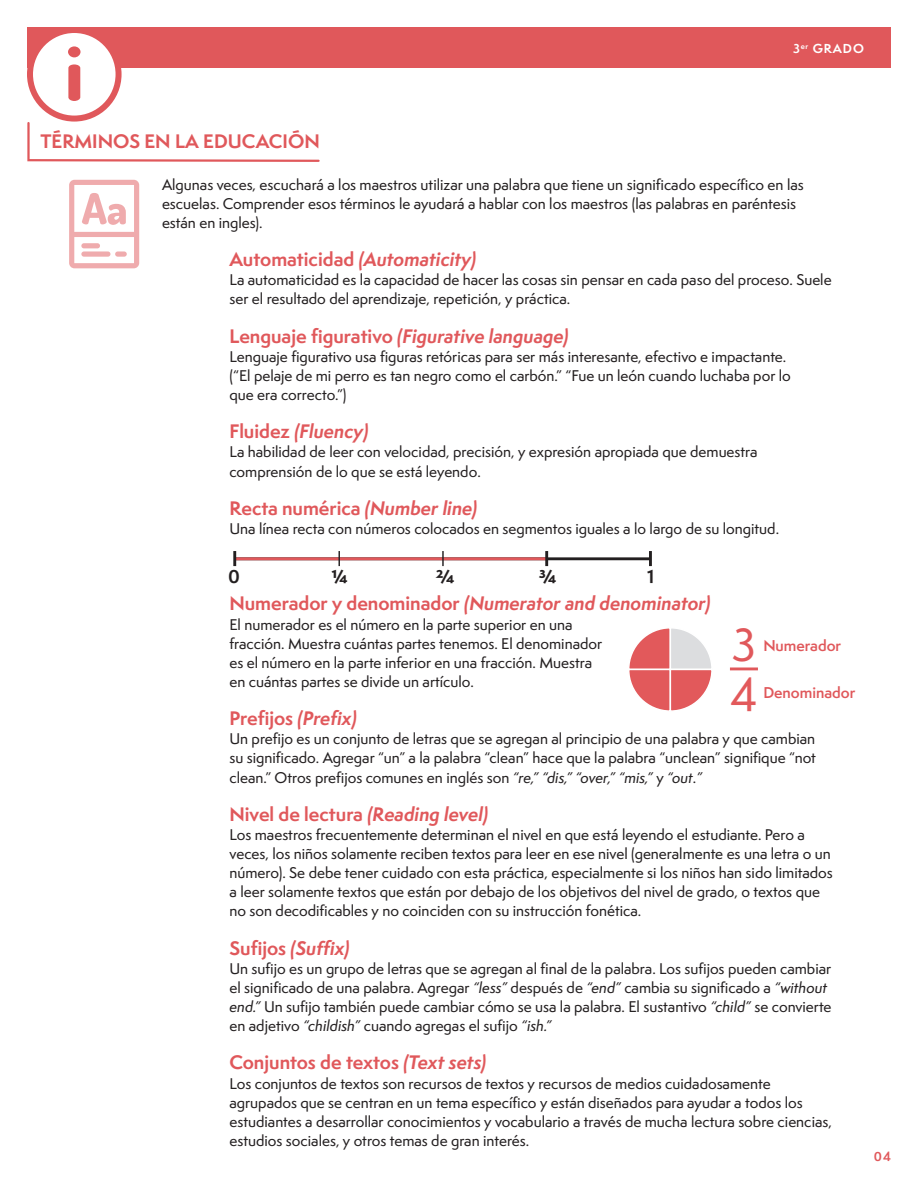
<style>
.page{position:relative;width:918px;height:1188px;background:#fff}
.page>*{position:absolute;margin:0;border:0;box-sizing:border-box;transform-origin:0 0}
.t1{font:500 43.2px "Semplicita Pro";color:#e0585b}
.t2{font:500 43.2px "Semplicita Pro";color:#e2595b}
.t3{font:italic 700 18px "Semplicita Pro";color:#e0585b}
.t4{font:700 18px "Semplicita Pro";color:#e0585b}
.t5{font:700 17.25px "Semplicita Pro";color:#231f20}
.t6{font:600 14.4px "Semplicita Pro";color:#e0585b}
.t7{font:500 14.25px/19.2px "Semplicita Pro";color:#231f20}
.t8{font:700 12px "Semplicita Pro";letter-spacing:.08em;color:#fff}
.t9{font:700 12px "Semplicita Pro";color:#e0585b}
.s1{font-style:normal}
.s2{font-style:italic}
.s3{font-family:"Semplicita Pro Med It";font-weight:400}
</style>
<div class="page">
<div style="left:27px;top:27px;width:864px;height:41px;background:#e0585b"></div>
<svg style="left:27px;top:121px;width:293px;height:41px"></svg>
<div style="left:30px;top:30px;width:89px;height:89px;background:#fff;border-radius:50%"></div>
<div style="left:27px;top:27px;width:95px;height:95px;border:6px solid #e0585b;border-radius:50%"></div>
<svg style="left:68px;top:64px;width:12px;height:37px"></svg>
<div style="left:68px;top:46px;width:13px;height:11px;background:#e0585b;border-radius:50%"></div>
<svg style="left:69px;top:180px;width:70px;height:88px"></svg>
<hr style="left:235px;top:557px;width:414px;height:3px;background:#231f20">
<hr style="left:236px;top:557px;width:309px;height:3px;background:#e0585b">
<hr style="left:233px;top:551px;width:3px;height:15px;background:#231f20">
<svg style="left:339px;top:551px;width:1px;height:15px"></svg>
<svg style="left:442px;top:551px;width:2px;height:15px"></svg>
<hr style="left:545px;top:551px;width:3px;height:15px;background:#231f20">
<hr style="left:649px;top:551px;width:3px;height:15px;background:#231f20">
<hr style="left:730px;top:668px;width:28px;height:2px;background:#e0585b">
<svg style="left:629px;top:628px;width:83px;height:83px"></svg>
<p class="t8" style="left:793px;top:39px;width:72px">3<sup>er</sup> GRADO</p>
<p class="t4" style="left:40px;top:128px;width:281px">TÉRMINOS EN LA EDUCACIÓN</p>
<p class="t7" style="left:162px;top:175px;width:643px">Algunas veces, escuchará a los maestros utilizar una palabra que tiene un significado específico en las escuelas. Comprender esos términos le ayudará a hablar con los maestros (las palabras en paréntesis están en ingles).</p>
<p class="t3" style="left:230px;top:246px;width:248px"><span class="s1">Automaticidad</span> (Automaticity)</p>
<p class="t7" style="left:230px;top:270px;width:604px">La automaticidad es la capacidad de hacer las cosas sin pensar en cada paso del proceso. Suele ser el resultado del aprendizaje, repetición, y práctica.</p>
<p class="t3" style="left:230px;top:322px;width:341px"><span class="s1">Lenguaje figurativo</span> (Figurative language)</p>
<p class="t7" style="left:230px;top:347px;width:563px">Lenguaje figurativo usa figuras retóricas para ser más interesante, efectivo e impactante. (“El pelaje de mi perro es tan negro como el carbón.” “Fue un león cuando luchaba por lo que era correcto.”)</p>
<p class="t3" style="left:230px;top:418px;width:141px"><span class="s1">Fluidez</span> (Fluency)</p>
<p class="t7" style="left:230px;top:442px;width:530px">La habilidad de leer con velocidad, precisión, y expresión apropiada que demuestra comprensión de lo que se está leyendo.</p>
<p class="t4" style="left:230px;top:495px;width:249px">Recta numérica <span class="s2">(Number line)</span></p>
<p class="t7" style="left:230px;top:519px;width:551px">Una línea recta con números colocados en segmentos iguales a lo largo de su longitud.</p>
<p class="t5" style="left:228px;top:564px;width:13px">0</p>
<p class="t5" style="left:331px;top:564px;width:18px">1/4</p>
<p class="t5" style="left:436px;top:564px;width:21px">2/4</p>
<p class="t5" style="left:539px;top:564px;width:20px">3/4</p>
<p class="t5" style="left:647px;top:564px;width:9px">1</p>
<p class="t3" style="left:230px;top:590px;width:483px"><span class="s1">Numerador y denominador</span> (Numerator and denominator)</p>
<p class="t7" style="left:230px;top:615px;width:374px">El numerador es el número en la parte superior en una fracción. Muestra cuántas partes tenemos. El denominador es el número en la parte inferior en una fracción. Muestra en cuántas partes se divide un artículo.</p>
<p class="t4" style="left:230px;top:705px;width:129px">Prefijos <span class="s2">(Prefix)</span></p>
<p class="t7" style="left:230px;top:729px;width:588px;text-align:justify">Un prefijo es un conjunto de letras que se agregan al principio de una palabra y que cambian su significado. Agregar “un” a la palabra “clean” hace que la palabra “unclean” signifique “not clean.” Otros prefijos comunes en inglés son <span class="s3">“re,” “dis,” “over,” “mis,”</span> y <span class="s3">“out</span>.<span class="s3">”</span></p>
<p class="t4" style="left:230px;top:801px;width:260px">Nivel de lectura <span class="s2">(Reading level)</span></p>
<p class="t7" style="left:230px;top:825px;width:605px">Los maestros frecuentemente determinan el nivel en que está leyendo el estudiante. Pero a veces, los niños solamente reciben textos para leer en ese nivel (generalmente es una letra o un número). Se debe tener cuidado con esta práctica, especialmente si los niños han sido limitados a leer solamente textos que están por debajo de los objetivos del nivel de grado, o textos que no son decodificables y no coinciden con su instrucción fonética.</p>
<p class="t3" style="left:230px;top:934px;width:122px"><span class="s1">Sufijos</span> (Suffix)</p>
<p class="t7" style="left:230px;top:959px;width:604px">Un sufijo es un grupo de letras que se agregan al final de la palabra. Los sufijos pueden cambiar el significado de una palabra. Agregar <span class="s3">“less”</span> después de <span class="s3">“end”</span> cambia su significado a <span class="s3">“without end.”</span> Un sufijo también puede cambiar cómo se usa la palabra. El sustantivo <span class="s3">“child”</span> se convierte en adjetivo <span class="s3">“childish”</span> cuando agregas el sufijo <span class="s3">“ish.”</span></p>
<p class="t4" style="left:230px;top:1049px;width:259px">Conjuntos de textos <span class="s2">(Text sets)</span></p>
<p class="t7" style="left:230px;top:1074px;width:604px">Los conjuntos de textos son recursos de textos y recursos de medios cuidadosamente agrupados que se centran en un tema específico y están diseñados para ayudar a todos los estudiantes a desarrollar conocimientos y vocabulario a través de mucha lectura sobre ciencias, estudios sociales, y otros temas de gran interés.</p>
<p class="t1" style="left:732px;top:614px;width:26px">3</p>
<p class="t2" style="left:730px;top:664px;width:29px">4</p>
<p class="t6" style="left:763px;top:635px;width:79px">Numerador</p>
<p class="t6" style="left:763px;top:682px;width:93px">Denominador</p>
<p class="t9" style="left:874px;top:1147px;width:19px">04</p>
</div>
